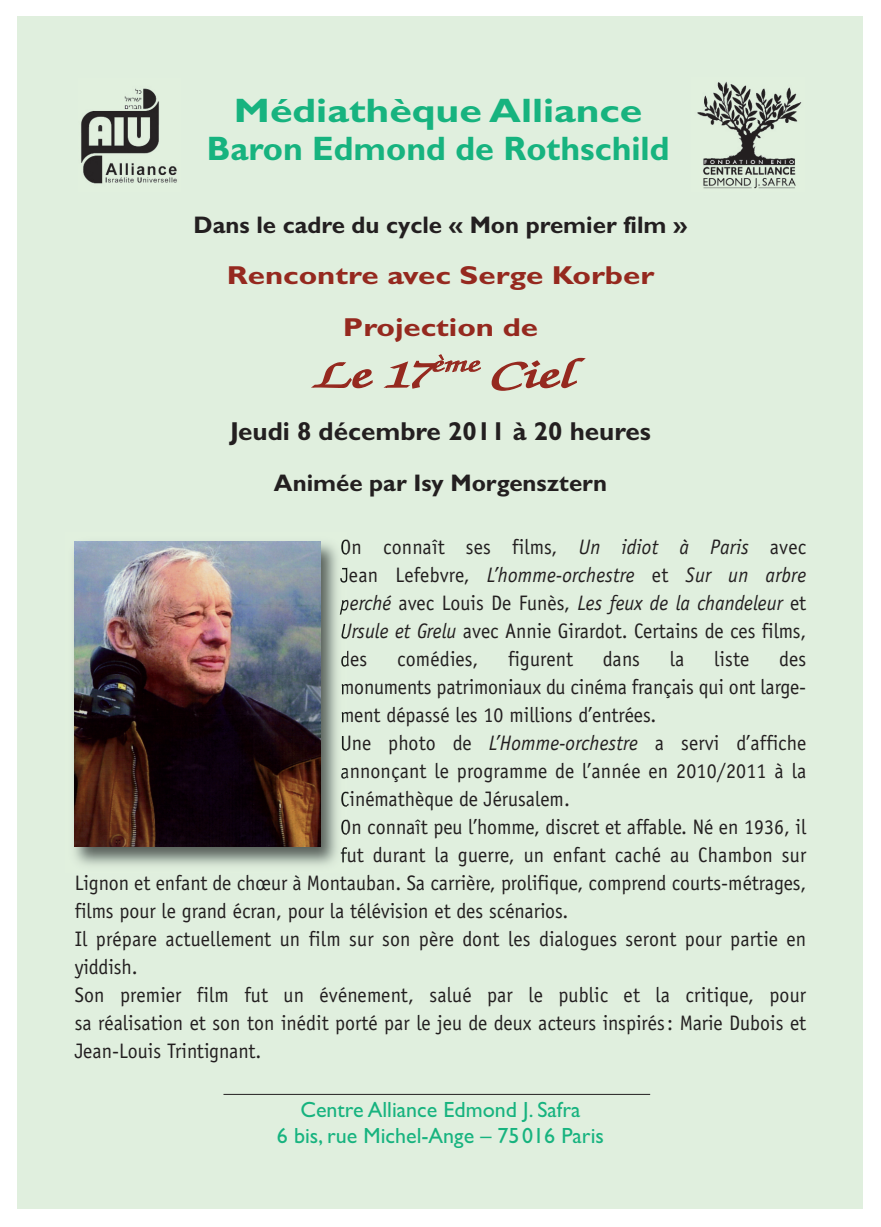
<style>
.page{position:relative;width:881px;height:1227px;background:#fff}
.page>*{position:absolute;margin:0;border:0;box-sizing:border-box;transform-origin:0 0}
.t1{font:42px "Invitation";color:#95291f;scale:1.5 1}
.t2{font:700 34px/38px "Gill Sans";color:#17b37f;text-align:center;scale:1.2 1}
.t3{font:700 26px/51.6px "Gill Sans";color:#95291f;text-align:center;scale:1.2 1}
.t4{font:700 26px "Gill Sans";color:#231f20}
.t5{font:700 24px "Gill Sans";color:#231f20}
.t6{font:22px/26.4px "Gill Sans";color:#17b37f;text-align:center}
.t7{font:21px/28px "Officina Sans";color:#231f20;text-align:justify;scale:.95 1}
.s1{font-style:italic}
</style>
<div class="page">
<div style="left:18px;top:16px;width:844px;height:1193px;background:#e0efde"></div>
<img style="left:81px;top:88px;width:96px;height:96px">
<img style="left:697px;top:81px;width:105px;height:108px">
<hr style="left:223px;top:1094px;width:427px;height:1px;background:#231f20">
<img style="left:74px;top:541px;width:272px;height:325px">
<img style="left:341px;top:539px;width:5px;height:15px">
<img style="left:340px;top:567px;width:6px;height:15px">
<img style="left:340px;top:598px;width:6px;height:17px">
<img style="left:341px;top:623px;width:5px;height:15px">
<svg style="left:341px;top:655px;width:5px;height:11px"></svg>
<svg style="left:342px;top:682px;width:4px;height:12px"></svg>
<img style="left:342px;top:710px;width:4px;height:14px">
<img style="left:342px;top:735px;width:4px;height:17px">
<svg style="left:341px;top:768px;width:5px;height:12px"></svg>
<img style="left:341px;top:791px;width:5px;height:15px">
<img style="left:341px;top:819px;width:5px;height:15px">
<img style="left:341px;top:847px;width:5px;height:15px">
<img style="left:75px;top:542px;width:245px;height:305px">
<h2 class="t2" style="left:207px;top:94px;width:387px">Médiathèque Alliance<br>Baron Edmond de Rothschild</h2>
<p class="t5" style="left:193px;top:216px;width:495px">Dans le cadre du cycle « Mon premier film »</p>
<p class="t3" style="left:227px;top:252px;width:358px">Rencontre avec Serge Korber<br>Projection de</p>
<h1 class="t1" style="left:311px;top:347px;width:175px">Le 17<sup>ème</sup> Ciel</h1>
<p class="t4" style="left:230px;top:421px;width:422px">Jeudi 8 décembre 2011 à 20 heures</p>
<p class="t5" style="left:274px;top:474px;width:334px">Animée par Isy Morgensztern</p>
<p class="t7" style="left:340px;top:535px;width:492px">On connaît ses films, <span class="s1">Un idiot à Paris</span> avec Jean Lefebvre, <span class="s1">L’homme-orchestre</span> et <span class="s1">Sur un arbre perché</span> avec Louis De Funès, <span class="s1">Les feux de la chandeleur</span> et <span class="s1">Ursule et Grelu</span> avec Annie Girardot. Certains de ces films, des</p>
<p class="t7" style="left:397px;top:647px;width:87px">comédies,</p>
<p class="t7" style="left:508px;top:647px;width:70px">figurent</p>
<p class="t7" style="left:603px;top:647px;width:41px">dans</p>
<p class="t7" style="left:670px;top:647px;width:17px">la</p>
<p class="t7" style="left:714px;top:647px;width:39px">liste</p>
<p class="t7" style="left:779px;top:647px;width:30px">des</p>
<p class="t7" style="left:340px;top:675px;width:492px">monuments patrimoniaux du cinéma français qui ont large-</p>
<p class="t7" style="left:340px;top:703px;width:334px">ment dépassé les 10 millions d’entrées.</p>
<p class="t7" style="left:340px;top:731px;width:492px">Une photo de <span class="s1">L’Homme-orchestre</span> a servi d’affiche</p>
<p class="t7" style="left:340px;top:759px;width:492px">annonçant le programme de l’année en 2010/2011 à la</p>
<p class="t7" style="left:340px;top:787px;width:243px">Cinémathèque de Jérusalem.</p>
<p class="t7" style="left:340px;top:815px;width:492px">On connaît peu l’homme, discret et affable. Né en 1936, il</p>
<p class="t7" style="left:340px;top:843px;width:492px">fut durant la guerre, un enfant caché au Chambon sur</p>
<p class="t7" style="left:75px;top:871px;width:771px">Lignon et enfant de chœur à Montauban. Sa carrière, prolifique, comprend courts-métrages,</p>
<p class="t7" style="left:75px;top:899px;width:521px">films pour le grand écran, pour la télévision et des scénarios.</p>
<p class="t7" style="left:75px;top:927px;width:771px">Il prépare actuellement un film sur son père dont les dialogues seront pour partie en</p>
<p class="t7" style="left:75px;top:955px;width:68px">yiddish.</p>
<p class="t7" style="left:75px;top:983px;width:771px">Son premier film fut un événement, salué par le public et la critique, pour</p>
<p class="t7" style="left:75px;top:1011px;width:771px">sa réalisation et son ton inédit porté par le jeu de deux acteurs inspirés: Marie Dubois et</p>
<p class="t7" style="left:75px;top:1039px;width:198px">Jean-Louis Trintignant.</p>
<p class="t6" style="left:277px;top:1095px;width:328px">Centre Alliance Edmond J. Safra<br>6 bis, rue Michel-Ange – 75016 Paris</p>
</div>
